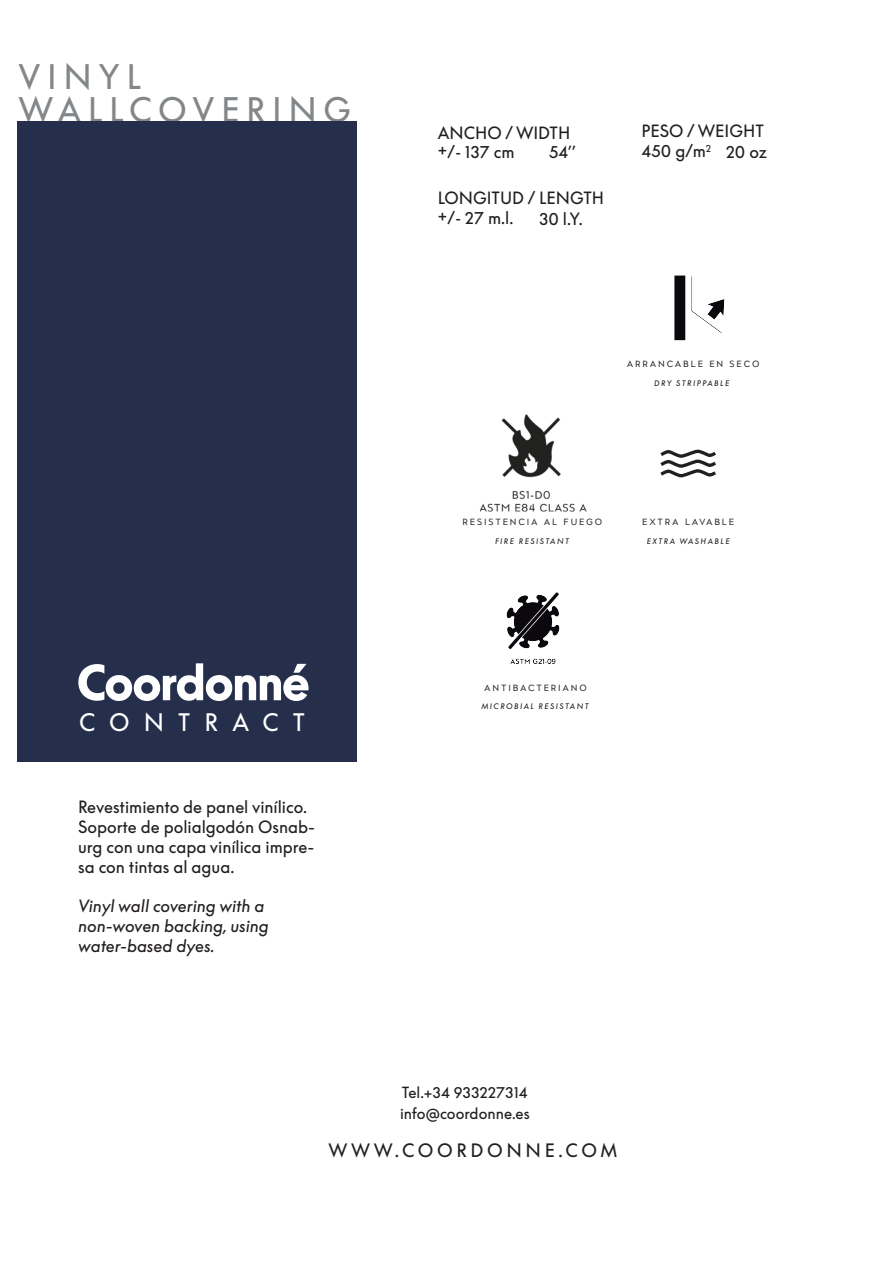
<style>
.page{position:relative;width:893px;height:1263px;background:#fff}
.page>*{position:absolute;margin:0;border:0;box-sizing:border-box;transform-origin:0 0}
.t1{font:33px/33px "Supreme LL";letter-spacing:.2em;color:#838789}
.t2{font:23.55px "Supreme LL";letter-spacing:.6em;color:#fff}
.t3{font:18px "Supreme LL";letter-spacing:.2em;color:#231f20}
.t4{font:16.5px/19.8px "Supreme LL";color:#231f20}
.t5{font:italic 16.5px/19.8px "Supreme LL";color:#231f20}
.t6{font:15px/21px "Supreme LL";color:#231f20}
.t7{font:9px "ATC Overlook";letter-spacing:.2em;color:#231f20}
.t8{font:italic 7.5px "Supreme LL";letter-spacing:.2em;color:#231f20}
</style>
<div class="page">
<div style="left:18px;top:121px;width:339px;height:641px;background:#252f4c"></div>
<img style="left:674px;top:275px;width:51px;height:66px">
<img style="left:479px;top:414px;width:108px;height:98px">
<img style="left:506px;top:592px;width:54px;height:72px">
<img style="left:78px;top:663px;width:231px;height:38px">
<svg style="left:660px;top:450px;width:56px;height:27px"></svg>
<h1 class="t1" style="left:19px;top:61px;width:334px">VINYL<br>WALLCOVERING</h1>
<p class="t4" style="left:641px;top:122px;width:124px">PESO / WEIGHT<br>450 g/m<sup>2</sup></p>
<p class="t4" style="left:438px;top:123px;width:134px">ANCHO / WIDTH +/- 137 cm</p>
<p class="t4" style="left:438px;top:188px;width:168px">LONGITUD / LENGTH +/- 27 m.l.</p>
<p class="t4" style="left:549px;top:143px;width:28px">54’’</p>
<p class="t4" style="left:726px;top:142px;width:43px">20 oz</p>
<p class="t4" style="left:539px;top:210px;width:45px">30 l.Y.</p>
<p class="t7" style="left:627px;top:358px;width:134px">ARRANCABLE EN SECO</p>
<p class="t8" style="left:654px;top:379px;width:77px">DRY STRIPPABLE</p>
<p class="t7" style="left:463px;top:517px;width:141px">RESISTENCIA AL FUEGO</p>
<p class="t7" style="left:642px;top:517px;width:94px">EXTRA LAVABLE</p>
<p class="t8" style="left:495px;top:537px;width:75px">FIRE RESISTANT</p>
<p class="t8" style="left:647px;top:537px;width:84px">EXTRA WASHABLE</p>
<h2 class="t2" style="left:79px;top:709px;width:227px">CONTRACT</h2>
<p class="t4" style="left:78px;top:798px;width:239px">Revestimiento de panel vinílico.<br>Soporte de polialgodón Osnab&shy;urg con una capa vinílica impre&shy;sa con tintas al agua.</p>
<p class="t5" style="left:78px;top:896px;width:192px">Vinyl wall covering with a non-woven backing, using water-based dyes.</p>
<p class="t7" style="left:484px;top:682px;width:104px">ANTIBACTERIANO</p>
<p class="t8" style="left:481px;top:702px;width:109px">MICROBIAL RESISTANT</p>
<p class="t6" style="left:400px;top:1082px;width:131px">Tel.+34 933227314 info@coordonne.es</p>
<p class="t3" style="left:329px;top:1140px;width:290px">WWW.COORDONNE.COM</p>
</div>
